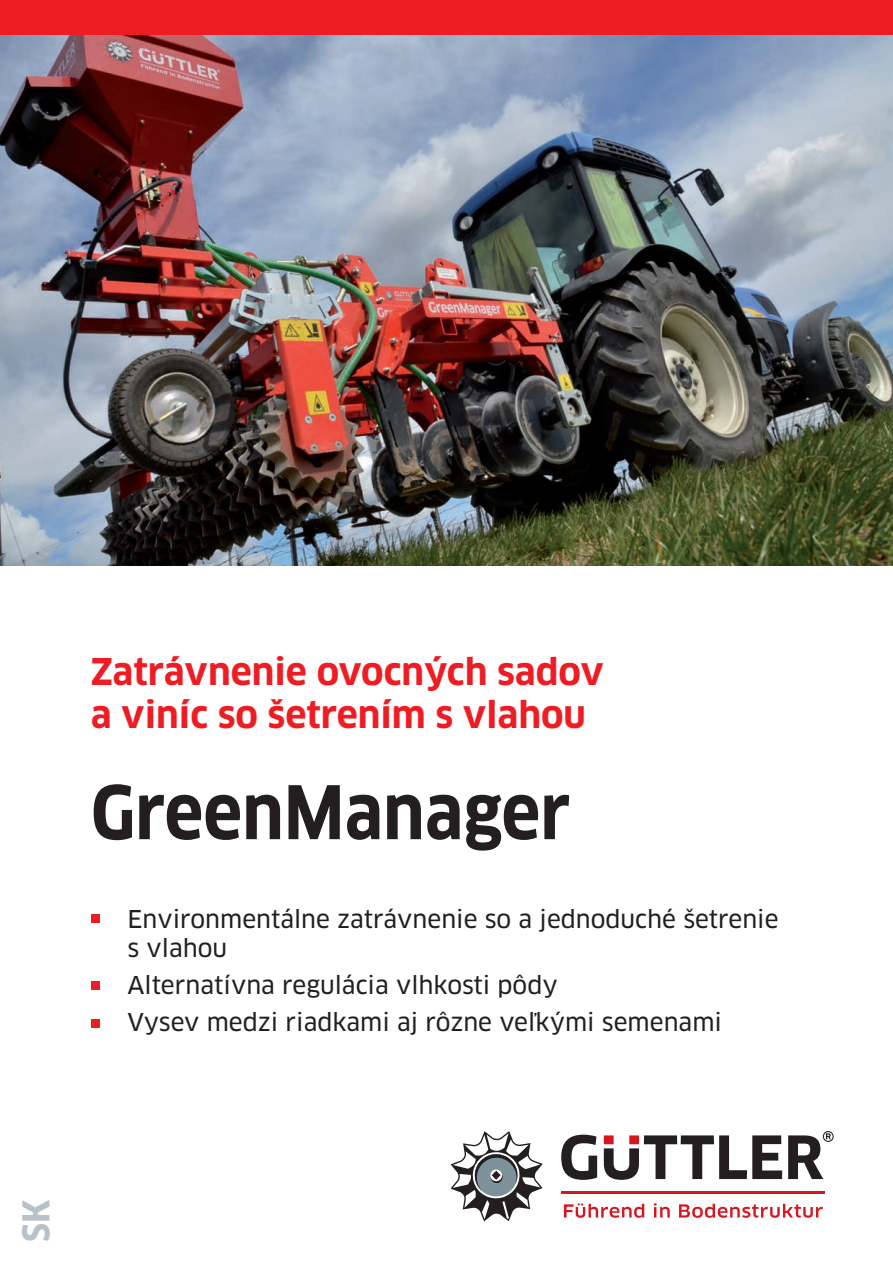
<style>
.page{position:relative;width:893px;height:1263px;background:#fff}
.page>*{position:absolute;margin:0;border:0;box-sizing:border-box;transform-origin:0 0}
.t1{font:700 72px "Clan Pro Narr";color:#231f20}
.t2{font:700 36px/43.2px "Clan Pro";color:#ee1d23}
.t3{font:700 36px "Clan Pro Narr";color:#b7c2c8}
.t4{font:24px/28.8px "Clan Pro News";color:#231f20}
</style>
<div class="page">
<img style="left:0;top:34px;width:893px;height:532px">
<div style="left:0;top:0;width:893px;height:34px;background:#ee1d23"></div>
<div style="left:91px;top:914px;width:9px;height:9px;background:#ee1d23"></div>
<div style="left:91px;top:982px;width:9px;height:8px;background:#ee1d23"></div>
<div style="left:91px;top:1019px;width:9px;height:9px;background:#ee1d23"></div>
<svg style="left:450px;top:1131px;width:93px;height:90px"></svg>
<svg style="left:604px;top:1135px;width:178px;height:45px"></svg>
<svg style="left:561px;top:1135px;width:36px;height:45px"></svg>
<hr style="left:561px;top:1191px;width:264px;height:2px;background:#d7171f">
<svg style="left:564px;top:1203px;width:259px;height:15px"></svg>
<svg style="left:788px;top:1131px;width:46px;height:48px"></svg>
<h2 class="t2" style="left:91px;top:650px;width:515px">Zatrávnenie ovocných sadov a viníc so šetrením s vlahou</h2>
<h1 class="t1" style="left:91px;top:771px;width:481px">GreenManager</h1>
<p class="t4" style="left:128px;top:905px;width:653px">Environmentálne zatrávnenie so a jednoduché šetrenie s vlahou</p>
<p class="t4" style="left:128px;top:967px;width:596px;line-height:37.3px">Alternatívna regulácia vlhkosti pôdy<br>Vysev medzi riadkami aj rôzne veľkými semenami</p>
<h2 class="t3" style="left:15px;top:1242px;width:44px;rotate:-90deg">SK</h2>
</div>
